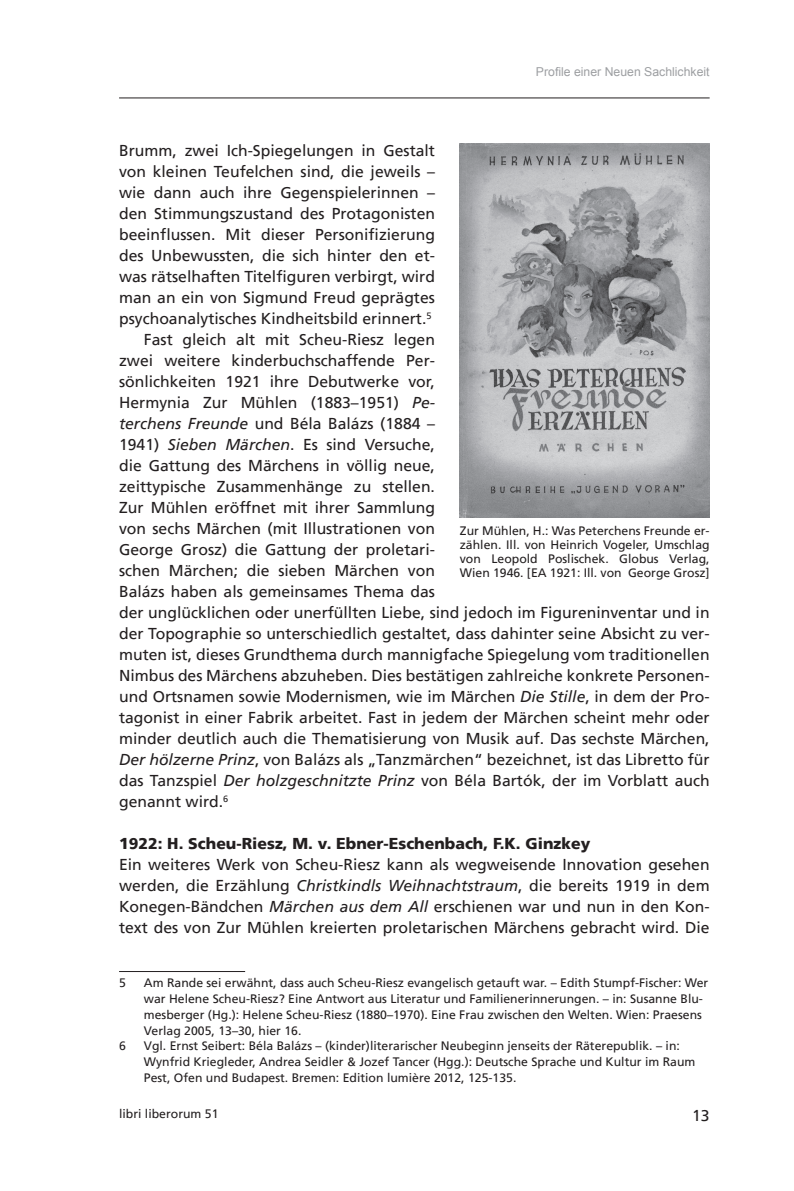
<style>
.page{position:relative;width:794px;height:1191px;background:#fff}
.page>*{position:absolute;margin:0;border:0;box-sizing:border-box;transform-origin:0 0}
.t1{font:15.75px/21px "Frutiger";color:#231f20;text-align:justify}
.t2{font:900 15.75px "Frutiger";color:#231f20}
.t3{font:12.25px/15.8px "Frutiger";color:#231f20}
.t4{font:12.25px "Arial";color:#9d9fa2}
.s1{font-style:italic}
</style>
<div class="page">
<hr style="left:119px;top:98px;width:590px;height:1px;background:#231f20">
<hr style="left:119px;top:971px;width:126px;height:1px;background:#231f20">
<img style="left:460px;top:144px;width:249px;height:373px">
<p class="t4" style="left:536px;top:64px;width:175px">Profile einer Neuen Sachlichkeit</p>
<p class="t1" style="left:119px;top:140px;width:317px">Brumm, zwei Ich-Spiegelungen in Gestalt</p>
<p class="t1" style="left:119px;top:161px;width:317px">von kleinen Teufelchen sind, die jeweils –</p>
<p class="t1" style="left:119px;top:182px;width:317px">wie dann auch ihre Gegenspielerinnen –</p>
<p class="t1" style="left:119px;top:203px;width:317px">den Stimmungszustand des Protagonisten</p>
<p class="t1" style="left:119px;top:224px;width:317px">beeinflussen. Mit dieser Personifizierung</p>
<p class="t1" style="left:119px;top:245px;width:317px">des Unbewussten, die sich hinter den et-</p>
<p class="t1" style="left:119px;top:266px;width:317px">was rätselhaften Titelfiguren verbirgt, wird</p>
<p class="t1" style="left:119px;top:287px;width:317px">man an ein von Sigmund Freud geprägtes</p>
<p class="t1" style="left:119px;top:308px;width:314px">psychoanalytisches Kindheitsbild erinnert.<sup>5</sup></p>
<p class="t1" style="left:144px;top:329px;width:293px">Fast gleich alt mit Scheu-Riesz legen</p>
<p class="t1" style="left:119px;top:350px;width:317px">zwei weitere kinderbuchschaffende Per-</p>
<p class="t1" style="left:119px;top:371px;width:317px">sönlichkeiten 1921 ihre Debutwerke vor,</p>
<p class="t1" style="left:119px;top:392px;width:317px">Hermynia Zur Mühlen (1883–1951) <span class="s1">Pe-</span></p>
<p class="t1" style="left:119px;top:413px;width:317px"><span class="s1">terchens Freunde</span> und Béla Balázs (1884 –</p>
<p class="t1" style="left:119px;top:434px;width:317px">1941) <span class="s1">Sieben Märchen</span>. Es sind Versuche,</p>
<p class="t1" style="left:119px;top:455px;width:317px">die Gattung des Märchens in völlig neue,</p>
<p class="t1" style="left:119px;top:476px;width:317px">zeittypische Zusammenhänge zu stellen.</p>
<p class="t1" style="left:119px;top:497px;width:317px">Zur Mühlen eröffnet mit ihrer Sammlung</p>
<p class="t1" style="left:119px;top:518px;width:317px">von sechs Märchen (mit Illustrationen von</p>
<p class="t1" style="left:119px;top:539px;width:317px">George Grosz) die Gattung der proletari-</p>
<p class="t1" style="left:119px;top:560px;width:317px">schen Märchen; die sieben Märchen von</p>
<p class="t1" style="left:119px;top:581px;width:317px">Balázs haben als gemeinsames Thema das</p>
<p class="t1" style="left:119px;top:602px;width:592px">der unglücklichen oder unerfüllten Liebe, sind jedoch im Figureninventar und in</p>
<p class="t1" style="left:119px;top:623px;width:592px">der Topographie so unterschiedlich gestaltet, dass dahinter seine Absicht zu ver-</p>
<p class="t1" style="left:119px;top:644px;width:592px">muten ist, dieses Grundthema durch mannigfache Spiegelung vom traditionellen</p>
<p class="t1" style="left:119px;top:665px;width:592px">Nimbus des Märchens abzuheben. Dies bestätigen zahlreiche konkrete Personen-</p>
<p class="t1" style="left:119px;top:686px;width:592px">und Ortsnamen sowie Modernismen, wie im Märchen <span class="s1">Die Stille</span>, in dem der Pro-</p>
<p class="t1" style="left:119px;top:707px;width:592px">tagonist in einer Fabrik arbeitet. Fast in jedem der Märchen scheint mehr oder</p>
<p class="t1" style="left:119px;top:728px;width:592px">minder deutlich auch die Thematisierung von Musik auf. Das sechste Märchen,</p>
<p class="t1" style="left:119px;top:749px;width:592px"><span class="s1">Der hölzerne Prinz</span>, von Balázs als „Tanzmärchen“ bezeichnet, ist das Libretto für</p>
<p class="t1" style="left:119px;top:770px;width:592px">das Tanzspiel <span class="s1">Der holzgeschnitzte Prinz</span> von Béla Bartók, der im Vorblatt auch</p>
<p class="t1" style="left:119px;top:791px;width:111px">genannt wird.<sup>6</sup></p>
<p class="t2" style="left:119px;top:834px;width:473px">1922: H. Scheu-Riesz, M. v. Ebner-Eschenbach, F.K. Ginzkey</p>
<p class="t1" style="left:119px;top:854px;width:592px">Ein weiteres Werk von Scheu-Riesz kann als wegweisende Innovation gesehen werden, die Erzählung <span class="s1">Christkindls Weihnachtstraum</span>, die bereits 1919 in dem Konegen-Bändchen <span class="s1">Märchen aus dem All</span> erschienen war und nun in den Kon&shy;text des von Zur Mühlen kreierten proletarischen Märchens gebracht wird. Die</p>
<p class="t3" style="left:460px;top:523px;width:251px;line-height:14px;text-align:justify">Zur Mühlen, H.: Was Peterchens Freunde er&shy;zählen. Ill. von Heinrich Vogeler, Umschlag von Leopold Poslischek. Globus Verlag, Wien 1946. [EA 1921: Ill. von George Grosz]</p>
<p class="t3" style="left:119px;top:975px;width:8px">5</p>
<p class="t3" style="left:144px;top:975px;width:566px">Am Rande sei erwähnt, dass auch Scheu-Riesz evangelisch getauft war. – Edith Stumpf-Fischer: Wer war Helene Scheu-Riesz? Eine Antwort aus Literatur und Familienerinnerungen. – in: Susanne Blu&shy;mesberger (Hg.): Helene Scheu-Riesz (1880–1970). Eine Frau zwischen den Welten. Wien: Praesens Verlag 2005, 13–30, hier 16.</p>
<p class="t3" style="left:119px;top:1038px;width:8px">6</p>
<p class="t3" style="left:144px;top:1038px;width:553px">Vgl. Ernst Seibert: Béla Balázs – (kinder)literarischer Neubeginn jenseits der Räterepublik. – in:<br>Wynfrid Kriegleder, Andrea Seidler &amp; Jozef Tancer (Hgg.): Deutsche Sprache und Kultur im Raum<br>Pest, Ofen und Budapest. Bremen: Edition lumière 2012, 125-135.</p>
<p class="t3" style="left:119px;top:1106px;width:101px">libri liberorum 51</p>
<p class="t1" style="left:692px;top:1104px;width:19px">13</p>
</div>
